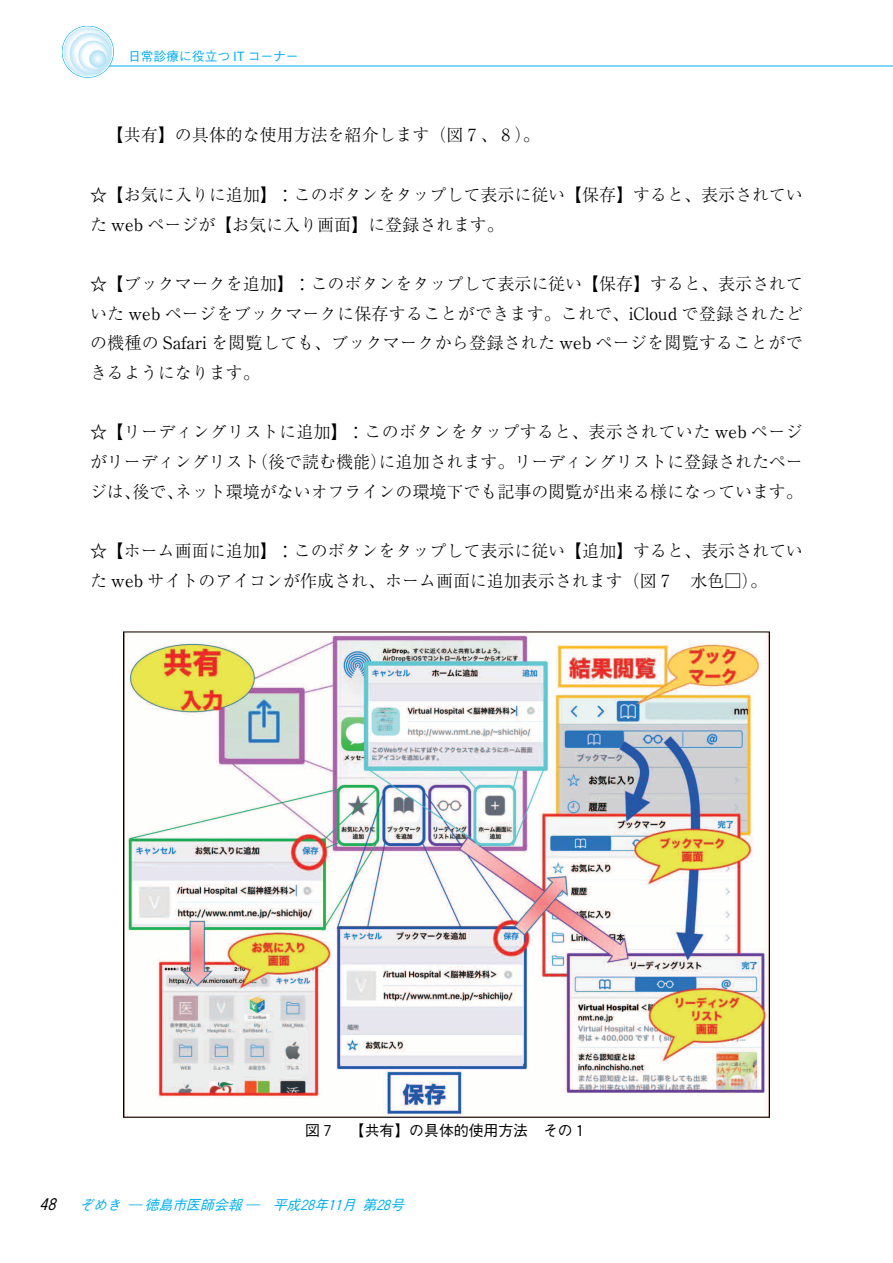
<style>
.page{position:relative;width:893px;height:1263px;background:#fff}
.page>*{position:absolute;margin:0;border:0;box-sizing:border-box;transform-origin:0 0}
.t1{font:300 16.95px/29.7px "Ryumin";color:#000}
.t2{font:500 14.85px "Gothic BBB";color:#000}
.t3{font:italic 500 13.8px "Gothic BBB";color:#00aeef}
.t4{font:500 12.75px "Gothic BBB";color:#00aeef}
.s1{font-weight:400}
.s2{font-size:15.9px;color:#000}
</style>
<div class="page">
<img style="left:124px;top:631px;width:645px;height:486px">
<hr style="left:90px;top:66px;width:802px;height:1px;background:#00aeef">
<svg style="left:62px;top:26px;width:52px;height:52px"></svg>
<p class="t4" style="left:128px;top:51px;width:172px">日常診療に役立つ IT コーナー</p>
<p class="t1" style="left:107px;top:122px;width:434px">【共有】の具体的な使用方法を紹介します（図７、８）。</p>
<p class="t1" style="left:90px;top:182px;width:714px">☆【お気に入りに追加】：このボタンをタップして表示に従い【保存】すると、表示されていた <span class="s1">web</span> ページが【お気に入り画面】に登録されます。</p>
<p class="t1" style="left:90px;top:271px;width:714px;text-align:justify">☆【ブックマークを追加】：このボタンをタップして表示に従い【保存】すると、表示されていた <span class="s1">web</span> ページをブックマークに保存することができます。これで、<span class="s1">iCloud</span> で登録されたどの機種の <span class="s1">Safari</span> を閲覧しても、ブックマークから登録された <span class="s1">web</span> ページを閲覧することができるようになります。</p>
<p class="t1" style="left:90px;top:419px;width:714px;text-align:justify">☆【リーディングリストに追加】：このボタンをタップすると、表示されていた <span class="s1">web</span> ページがリーディングリスト（後で読む機能）に追加されます。リーディングリストに登録されたページは、後で、ネット環境がないオフラインの環境下でも記事の閲覧が出来る様になっています。</p>
<p class="t1" style="left:90px;top:538px;width:714px">☆【ホーム画面に追加】：このボタンをタップして表示に従い【追加】すると、表示されていた <span class="s1">web</span> サイトのアイコンが作成され、ホーム画面に追加表示されます（図７ 水色□）。</p>
<p class="t2" style="left:305px;top:1125px;width:284px">図７ 【共有】の具体的使用方法 その１</p>
<p class="t3" style="left:36px;top:1200px;width:373px"><span class="s2">４８</span> ぞめき ― 徳島市医師会報 ― 平成２８年１１月第２８号</p>
</div>
